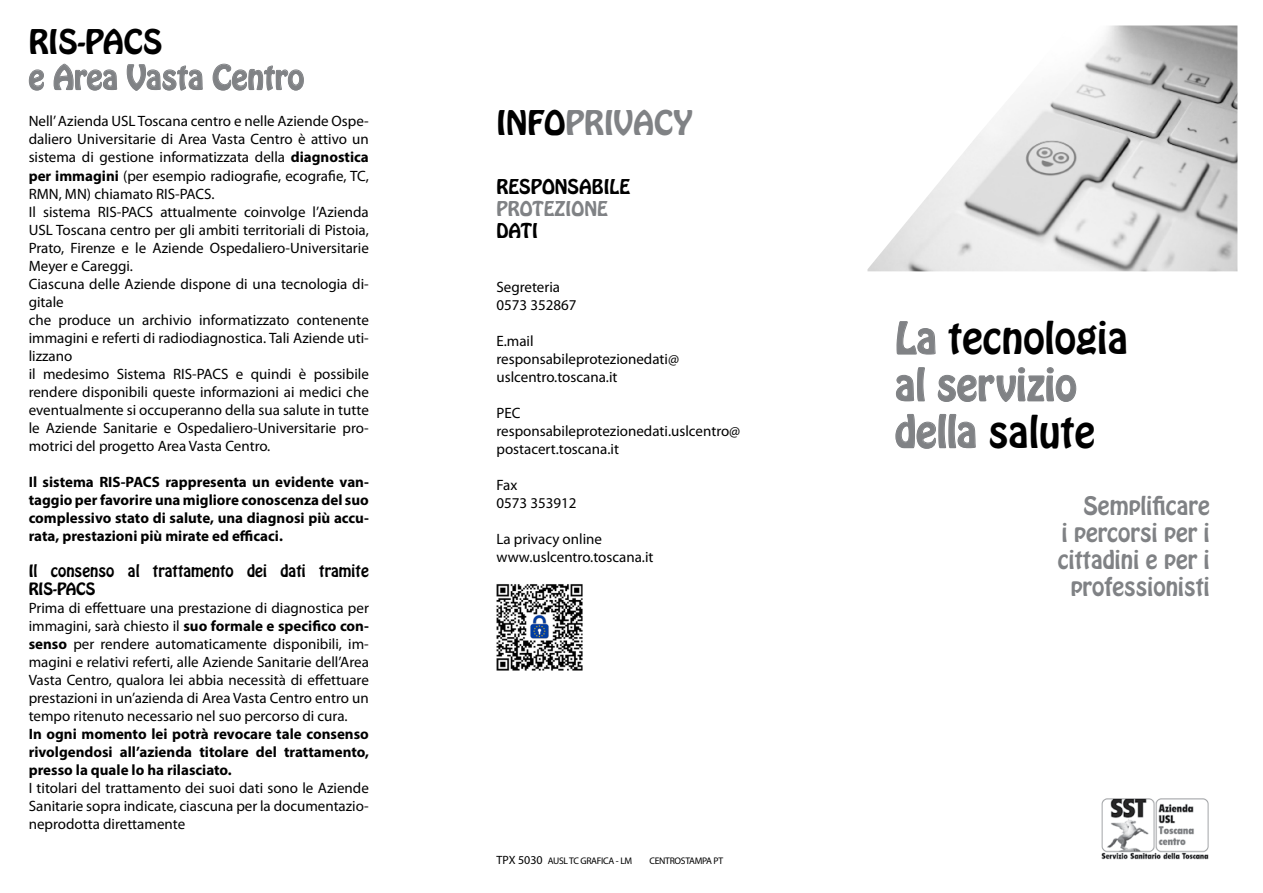
<style>
.page{position:relative;width:1263px;height:893px;background:#fff}
.page>*{position:absolute;margin:0;border:0;box-sizing:border-box;transform-origin:0 0}
.t1{font:39px/46.8px "Hobo Std";color:#808285}
.t2{font:30px "Hobo Std";color:#808285}
.t3{font:30px "Hobo Std";color:#000}
.t4{font:22.5px/27px "Hobo Std";color:#808285;text-align:right}
.t5{font:18px "Hobo Std";color:#000}
.t6{font:18px "Hobo Std";color:#808285}
.t7{font:15px/18px "Myriad Pro";color:#000}
.t8{font:700 15px/18px "Myriad Pro";color:#000;text-align:justify}
.t9{font:15px/18px "Hobo Std";color:#000}
.t10{font:9.6px "Myriad Pro";letter-spacing:-.03em;color:#000}
.s1{font-weight:700}
.s2{color:#000}
.s3{font-size:12px}
</style>
<div class="page">
<img style="left:1101px;top:798px;width:108px;height:62px">
<img style="left:867px;top:26px;width:370px;height:245px">
<svg style="left:897px;top:321px;width:38px;height:34px"></svg>
<svg style="left:896px;top:367px;width:29px;height:34px"></svg>
<svg style="left:938px;top:367px;width:138px;height:35px"></svg>
<svg style="left:895px;top:414px;width:81px;height:35px"></svg>
<svg style="left:29px;top:69px;width:15px;height:22px"></svg>
<svg style="left:54px;top:64px;width:63px;height:27px"></svg>
<svg style="left:127px;top:64px;width:76px;height:27px"></svg>
<svg style="left:213px;top:64px;width:91px;height:27px"></svg>
<img style="left:496px;top:584px;width:87px;height:87px">
<h2 class="t3" style="left:29px;top:21px;width:135px">RIS-PACS</h2>
<h2 class="t2" style="left:29px;top:57px;width:277px">e Area Vasta Centro</h2>
<p class="t7" style="left:29px;top:112px;width:342px">Nell’ Azienda USL Toscana centro e nelle Aziende Ospe&shy;daliero Universitarie di Area Vasta Centro è attivo un sistema di gestione informatizzata della <span class="s1">diagnostica per immagini</span> (per esempio radiografie, ecografie, TC, RMN, MN) chiamato RIS-PACS.<br>Il sistema RIS-PACS attualmente coinvolge l’Azienda USL Toscana centro per gli ambiti territoriali di Pistoia, Prato, Firenze e le Aziende Ospedaliero-Universitarie Meyer e Careggi.<br>Ciascuna delle Aziende dispone di una tecnologia di&shy;gitale<br>che produce un archivio informatizzato contenente immagini e referti di radiodiagnostica. Tali Aziende uti&shy;lizzano<br>il medesimo Sistema RIS-PACS e quindi è possibile rendere disponibili queste informazioni ai medici che eventualmente si occuperanno della sua salute in tutte le Aziende Sanitarie e Ospedaliero-Universitarie pro&shy;motrici del progetto Area Vasta Centro.</p>
<p class="t8" style="left:29px;top:472px;width:342px">Il sistema RIS-PACS rappresenta un evidente van&shy;taggio per favorire una migliore conoscenza del suo complessivo stato di salute, una diagnosi più accu&shy;rata, prestazioni più mirate ed efficaci.</p>
<p class="t9" style="left:29px;top:562px;width:342px">Il consenso al trattamento dei dati tramite<br>RIS-PACS</p>
<p class="t7" style="left:29px;top:598px;width:342px;text-align:justify">Prima di effettuare una prestazione di diagnostica per immagini, sarà chiesto il <span class="s1">suo formale e specifico con&shy;senso</span> per rendere automaticamente disponibili, im&shy;magini e relativi referti, alle Aziende Sanitarie dell’Area Vasta Centro, qualora lei abbia necessità di effettuare prestazioni in un’azienda di Area Vasta Centro entro un tempo ritenuto necessario nel suo percorso di cura.</p>
<p class="t8" style="left:29px;top:724px;width:342px">In ogni momento lei potrà revocare tale consenso rivolgendosi all’azienda titolare del trattamento, presso la quale lo ha rilasciato.</p>
<p class="t7" style="left:29px;top:778px;width:342px;text-align:justify">I titolari del trattamento dei suoi dati sono le Aziende Sanitarie sopra indicate, ciascuna per la documentazio&shy;neprodotta direttamente</p>
<h2 class="t2" style="left:496px;top:102px;width:198px"><span class="s2">INFO</span>PRIVACY</h2>
<p class="t5" style="left:496px;top:175px;width:36px">Responsa</p>
<p class="t5" style="left:592px;top:175px;width:40px">bile</p>
<p class="t6" style="left:496px;top:196px;width:113px">Protezion e</p>
<p class="t5" style="left:496px;top:218px;width:41px">Dati</p>
<p class="t7" style="left:496px;top:277px;width:82px">Segreteria<br>0573 352867</p>
<p class="t7" style="left:496px;top:331px;width:184px">E.mail responsabileprotezionedati@ uslcentro.toscana.it</p>
<p class="t7" style="left:496px;top:403px;width:245px">PEC responsabileprotezionedati.uslcentro@ postacert.toscana.it</p>
<p class="t7" style="left:496px;top:475px;width:82px">Fax<br>0573 353912</p>
<p class="t7" style="left:496px;top:529px;width:158px">La privacy online www.uslcentro.toscana.it</p>
<p class="t10" style="left:496px;top:855px;width:137px"><span class="s3">TPX 5030</span> AUSL TC GRAFICA - LM</p>
<p class="t10" style="left:649px;top:855px;width:75px">CENTROSTAMPA PT</p>
<h1 class="t1" style="left:895px;top:315px;width:235px">La <span class="s2">tecnologia </span>al servizio della <span class="s2">salute</span></h1>
<h3 class="t4" style="left:1058px;top:492px;width:154px">Semplificare<br>i percorsi per i cittadini e per i professionisti</h3>
</div>
